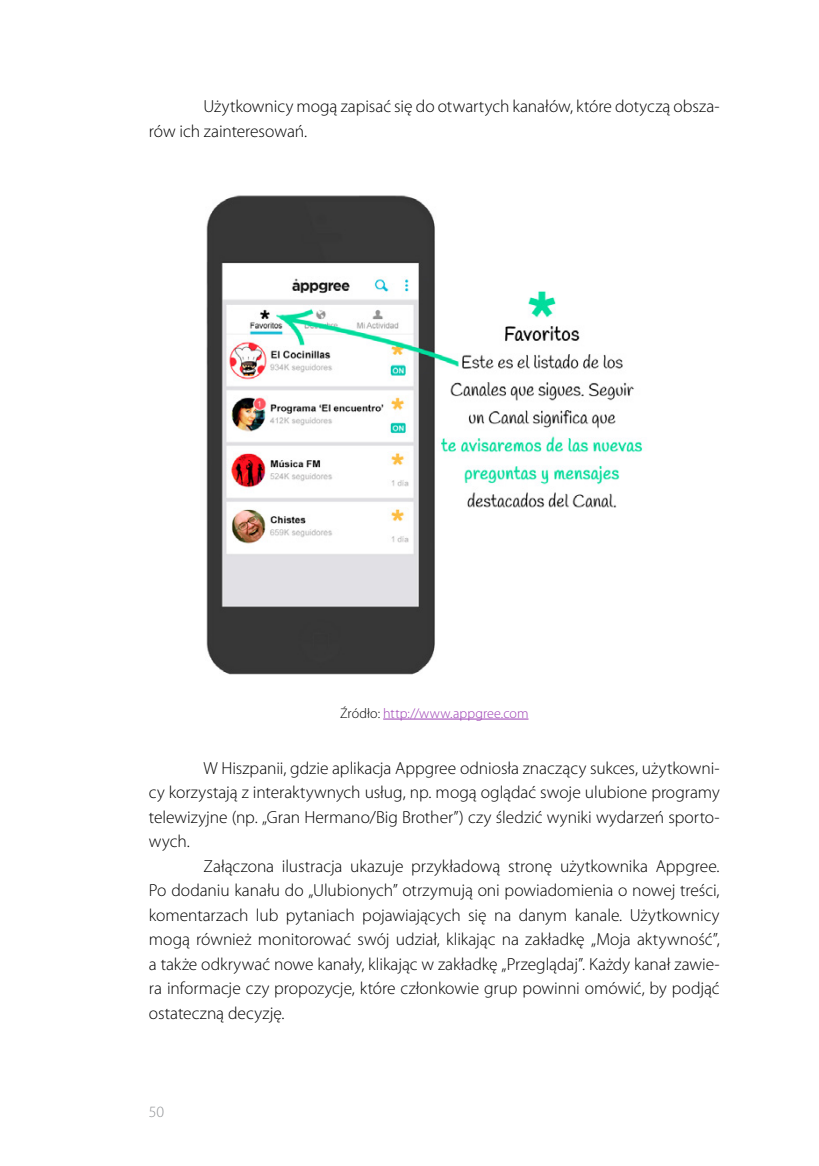
<style>
.page{position:relative;width:819px;height:1166px;background:#fff}
.page>*{position:absolute;margin:0;border:0;box-sizing:border-box;transform-origin:0 0}
.t1{font:300 17.5px/24.5px "Myriad Pro";letter-spacing:-.005em;color:#000;text-align:justify}
.t2{font:300 15.75px "Myriad Pro";color:#919396}
.t3{font:300 14px "Myriad Pro";letter-spacing:.01em;color:#9c3db3}
.s1{color:#000}
</style>
<div class="page">
<hr style="left:383px;top:719px;width:145px;height:1px;background:#9c3db3">
<img style="left:206px;top:195px;width:437px;height:480px">
<p class="t1" style="left:149px;top:94px;width:572px;text-indent:55px">Użytkownicy mogą zapisać się do otwartych kanałów, które dotyczą obsza&shy;rów ich zainteresowań.</p>
<p class="t3" style="left:340px;top:705px;width:190px"><span class="s1">Źródło:</span> http://www.appgree.com</p>
<p class="t1" style="left:149px;top:756px;width:572px;text-indent:55px">W Hiszpanii, gdzie aplikacja Appgree odniosła znaczący sukces, użytkowni&shy;cy korzystają z interaktywnych usług, np. mogą oglądać swoje ulubione programy telewizyjne (np. „Gran Hermano/Big Brother”) czy śledzić wyniki wydarzeń sporto&shy;wych.</p>
<p class="t1" style="left:149px;top:854px;width:572px;text-indent:55px">Załączona ilustracja ukazuje przykładową stronę użytkownika Appgree.<br>Po dodaniu kanału do „Ulubionych” otrzymują oni powiadomienia o nowej treści, komentarzach lub pytaniach pojawiających się na danym kanale. Użytkownicy mogą również monitorować swój udział, klikając na zakładkę „Moja aktywność”, a także odkrywać nowe kanały, klikając w zakładkę „Przeglądaj”. Każdy kanał zawie&shy;ra informacje czy propozycje, które członkowie grup powinni omówić, by podjąć ostateczną decyzję.</p>
<p class="t2" style="left:149px;top:1103px;width:17px">50</p>
</div>
